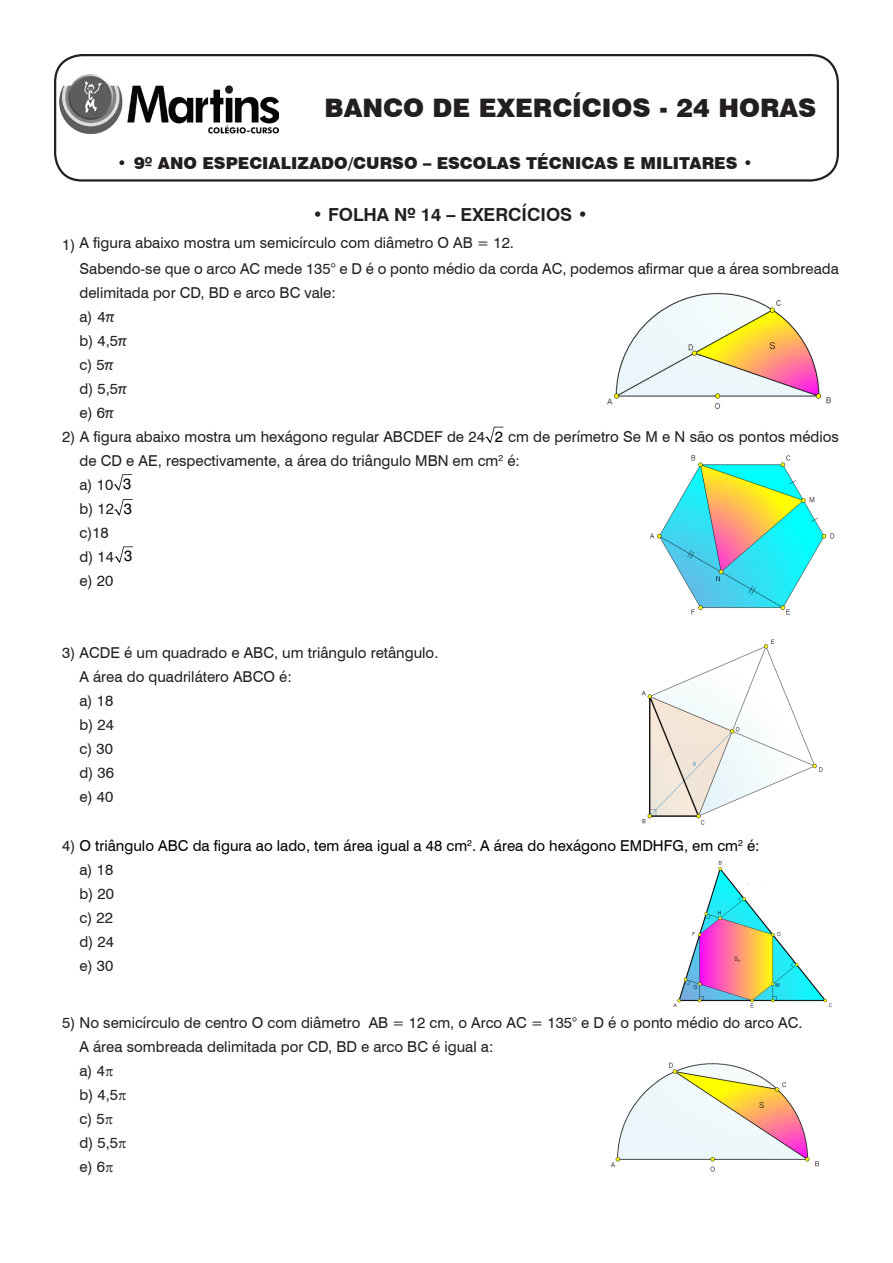
<style>
.page{position:relative;width:893px;height:1263px;background:#fff}
.page>*{position:absolute;margin:0;border:0;box-sizing:border-box;transform-origin:0 0}
.t1{font:900 25.5px "Swiss 721 BT";color:#231f20}
.opçao{font:700 18px "Swiss 721 BT";color:#231f20}
.t2{font:900 16.5px "Swiss 721 BT";color:#231f20}
.opçao-2{font:15px/24px "Swiss 721 BT";color:#231f20}
.Exercícios{font:15px "Swiss 721 BT";color:#231f20}
.Exercícios-2{font:15px "Swiss 721 BT";color:#000}
.s1{font-weight:700}
.s2{color:#fff}
.s3{color:#000}
.s4{color:#231f20}
</style>
<div class="page">
<div style="left:54px;top:54px;width:785px;height:128px;border:2px solid #231f20;border-radius:27px"></div>
<img style="left:59px;top:74px;width:219px;height:59px">
<svg style="left:485px;top:427px;width:18px;height:16px"></svg>
<svg style="left:113px;top:474px;width:19px;height:16px"></svg>
<svg style="left:114px;top:499px;width:19px;height:16px"></svg>
<svg style="left:114px;top:546px;width:19px;height:17px"></svg>
<img style="left:610px;top:1062px;width:210px;height:110px">
<img style="left:607px;top:292px;width:225px;height:117px">
<img style="left:649px;top:455px;width:186px;height:160px">
<img style="left:641px;top:639px;width:182px;height:186px">
<img style="left:673px;top:860px;width:159px;height:148px">
<p class="t1" style="left:324px;top:92px;width:493px">BANCO DE EXERCÍCIOS - 24 HORAS</p>
<p class="t2" style="left:117px;top:153px;width:637px">• 9<span class="s1">º</span> ANO ESPECIALIZADO/CURSO – ESCOLAS TÉCNICAS E MILITARES •</p>
<p class="opçao" style="left:312px;top:204px;width:277px">• FOLHA Nº 14 – EXERCÍCIOS •</p>
<p class="Exercícios" style="left:54px;top:234px;width:461px"><span class="s2">0</span>1) A figura abaixo mostra um semicírculo com diâmetro O AB = 12.</p>
<p class="opçao-2" style="left:80px;top:256px;width:761px">Sabendo-se que o arco AC mede 135° e D é o ponto médio da corda AC, podemos afirmar que a área sombreada delimitada por CD, BD e arco BC vale:</p>
<p class="opçao-2" style="left:80px;top:304px;width:37px">a) 4π</p>
<p class="opçao-2" style="left:80px;top:328px;width:49px">b) 4,5π</p>
<p class="opçao-2" style="left:80px;top:352px;width:36px">c) 5π</p>
<p class="opçao-2" style="left:80px;top:376px;width:49px">d) 5,5π</p>
<p class="opçao-2" style="left:80px;top:400px;width:36px">e) 6π</p>
<p class="Exercícios" style="left:54px;top:427px;width:432px"><span class="s2">0</span>2) A figura abaixo mostra um hexágono regular ABCDEF de 24</p>
<p class="opçao-2" style="left:495px;top:424px;width:346px"><span class="s3">2</span> cm de perímetro Se M e N são os pontos médios</p>
<p class="Exercícios" style="left:80px;top:451px;width:442px">de CD e AE, respectivamente, a área do triângulo MBN em cm<sup>2</sup> é:</p>
<p class="opçao-2" style="left:80px;top:472px;width:35px">a) 10</p>
<p class="Exercícios-2" style="left:123px;top:475px;width:10px">3</p>
<p class="opçao-2" style="left:80px;top:496px;width:36px">b) 12</p>
<p class="Exercícios-2" style="left:124px;top:500px;width:10px">3</p>
<p class="opçao-2" style="left:80px;top:520px;width:31px">c)18</p>
<p class="opçao-2" style="left:80px;top:544px;width:36px">d) 14</p>
<p class="Exercícios-2" style="left:124px;top:547px;width:10px">3</p>
<p class="opçao-2" style="left:80px;top:568px;width:35px">e) 20</p>
<p class="Exercícios" style="left:54px;top:643px;width:386px"><span class="s2">0</span>3) ACDE é um quadrado e ABC, um triângulo retângulo.</p>
<p class="opçao-2" style="left:80px;top:664px;width:214px">A área do quadrilátero ABCO é:</p>
<p class="opçao-2" style="left:80px;top:688px;width:35px">a) 18</p>
<p class="opçao-2" style="left:80px;top:712px;width:36px">b) 24</p>
<p class="opçao-2" style="left:80px;top:736px;width:35px">c) 30</p>
<p class="opçao-2" style="left:80px;top:760px;width:36px">d) 36</p>
<p class="opçao-2" style="left:80px;top:784px;width:35px">e) 40</p>
<p class="Exercícios-2" style="left:54px;top:837px;width:707px"><span class="s2">0</span><span class="s4">4)</span> O triângulo ABC da figura ao lado, tem área igual a 48 cm<sup>2</sup>. A área do hexágono EMDHFG, em cm<sup>2</sup> é:</p>
<p class="opçao-2" style="left:80px;top:858px;width:35px">a) 18</p>
<p class="opçao-2" style="left:80px;top:882px;width:36px">b) 20</p>
<p class="opçao-2" style="left:80px;top:906px;width:35px">c) 22</p>
<p class="opçao-2" style="left:80px;top:930px;width:36px">d) 24</p>
<p class="opçao-2" style="left:80px;top:954px;width:35px">e) 30</p>
<p class="Exercícios" style="left:54px;top:1013px;width:750px"><span class="s2">0</span>5) No semicírculo de centro O com diâmetro AB = 12 cm, o Arco AC = 135° e D é o ponto médio do arco AC.</p>
<p class="opçao-2" style="left:80px;top:1034px;width:416px">A área sombreada delimitada por CD, BD e arco BC é igual a:</p>
<p class="opçao-2" style="left:80px;top:1058px;width:27px">a) 4</p>
<p class="opçao-2" style="left:80px;top:1082px;width:40px">b) 4,5</p>
<p class="opçao-2" style="left:80px;top:1106px;width:27px">c) 5</p>
<p class="opçao-2" style="left:80px;top:1130px;width:40px">d) 5,5</p>
<p class="opçao-2" style="left:80px;top:1154px;width:27px">e) 6</p>
</div>
